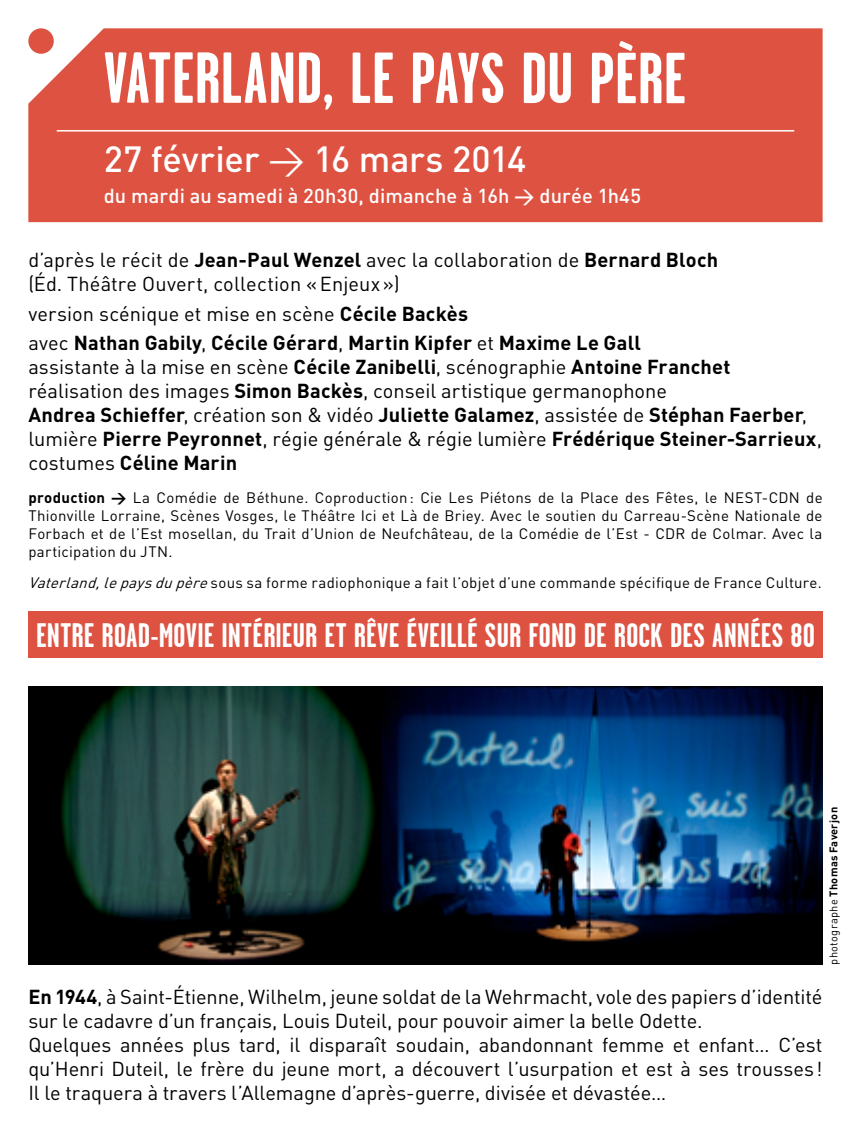
<style>
.page{position:relative;width:851px;height:1134px;background:#fff}
.page>*{position:absolute;margin:0;border:0;box-sizing:border-box;transform-origin:0 0}
.t1{font:700 72px "Garage Gothic";color:#fff}
.t2{font:500 36px "DIN";letter-spacing:-.005em;color:#fff}
.t3{font:700 34px "Garage Gothic";letter-spacing:.005em;color:#fff}
.t4{font:20px/24px "DIN";color:#000}
.t5{font:700 20px/29.6px "DIN";letter-spacing:.01em;color:#000}
.t6{font:500 20px "DIN";letter-spacing:.005em;color:#fff}
.t7{font:15px/18px "DIN";letter-spacing:.02em;color:#000;text-align:justify}
.t8{font:700 11px "DIN";letter-spacing:.025em;color:#000}
.s1{font-weight:400}
.s2{font-weight:700}
.s3{font-style:italic}
</style>
<div class="page">
<div style="left:28px;top:28px;width:794px;height:194px;background:#de5242"></div>
<div style="left:28px;top:28px;width:26px;height:26px;background:#de5242;border-radius:50%"></div>
<hr style="left:57px;top:130px;width:737px;height:2px;background:#fff">
<div style="left:28px;top:612px;width:794px;height:46px;background:#de5242"></div>
<img style="left:28px;top:686px;width:355px;height:279px">
<img style="left:383px;top:686px;width:439px;height:279px">
<h1 class="t1" style="left:104px;top:40px;width:48px">VATERLAND</h1>
<h1 class="t1" style="left:322px;top:40px;width:35px">, LEPAYSDUP</h1>
<h1 class="t1" style="left:614px;top:41px;width:73px">ère</h1>
<h2 class="t2" style="left:104px;top:136px;width:424px">27 février <span class="s1">&gt;</span> 16 mars 2014</h2>
<p class="t6" style="left:104px;top:183px;width:539px">du mardi au samedi à 20h30, dimanche à 16h &gt; durée 1h45</p>
<p class="t4" style="left:28px;top:248px;width:691px">d’après le récit de <span class="s2">Jean-Paul Wenzel</span> avec la collaboration de <span class="s2">Bernard Bloch </span>(Éd. Théâtre Ouvert, collection «Enjeux»)</p>
<p class="t5" style="left:28px;top:298px;width:614px"><span class="s1">version scénique et mise en scène</span> Cécile Backès<br><span class="s1">avec</span> Nathan Gabily<span class="s1">,</span> Cécile Gérard<span class="s1">,</span> Martin Kipfer <span class="s1">et</span> Maxime Le Gall</p>
<p class="t4" style="left:28px;top:355px;width:795px">assistante à la mise en scène <span class="s2">Cécile Zanibelli</span>, scénographie <span class="s2">Antoine Franchet </span>réalisation des images <span class="s2">Simon Backès</span>, conseil artistique germanophone<br><span class="s2">Andrea Schieffer</span>, création son &amp; vidéo <span class="s2">Juliette Galamez</span>, assistée de <span class="s2">Stéphan Faerber</span>, lumière <span class="s2">Pierre Peyronnet</span>, régie générale &amp; régie lumière <span class="s2">Frédérique Steiner-Sarrieux</span>, costumes <span class="s2">Céline Marin</span></p>
<p class="t7" style="left:28px;top:488px;width:795px"><span class="s2">production &gt;</span> La Comédie de Béthune. Coproduction: Cie Les Piétons de la Place des Fêtes, le NEST-CDN de Thionville Lorraine, Scènes Vosges, le Théâtre Ici et Là de Briey. Avec le soutien du Carreau-Scène Nationale de Forbach et de l’Est mosellan, du Trait d’Union de Neufchâteau, de la Comédie de l’Est - CDR de Colmar. Avec la participation du JTN.</p>
<p class="t7" style="left:28px;top:573px;width:794px"><span class="s3">Vaterland,lepaysdupère</span>sous sa forme radiophonique a fait l’objet d’une commande spécifique de France Culture.</p>
<h3 class="t3" style="left:36px;top:617px;width:12px">ENTRER</h3>
<h3 class="t3" style="left:114px;top:617px;width:180px">OAD-MOVIE INTÉRIEURETR</h3>
<h3 class="t3" style="left:366px;top:617px;width:197px">ÊVE ÉVEILLÉ SUR FONDDER</h3>
<h3 class="t3" style="left:626px;top:617px;width:49px">OCK DESANN</h3>
<h3 class="t3" style="left:750px;top:617px;width:66px">ÉES 80</h3>
<p class="t8" style="left:826px;top:965px;width:159px;rotate:-90deg"><span class="s1">photographe</span> Thomas Faverjon</p>
<p class="t4" style="left:28px;top:984px;width:795px"><span class="s2">En 1944</span>, à Saint-Étienne, Wilhelm, jeune soldat de la Wehrmacht, vole des papiers d’identité sur le cadavre d’un français, Louis Duteil, pour pouvoir aimer la belle Odette.<br>Quelques années plus tard, il disparaît soudain, abandonnant femme et enfant… C’est qu’Henri Duteil, le frère du jeune mort, a découvert l’usurpation et est à ses trousses!<br>Il le traquera à travers l’Allemagne d’après-guerre, divisée et dévastée…</p>
</div>
